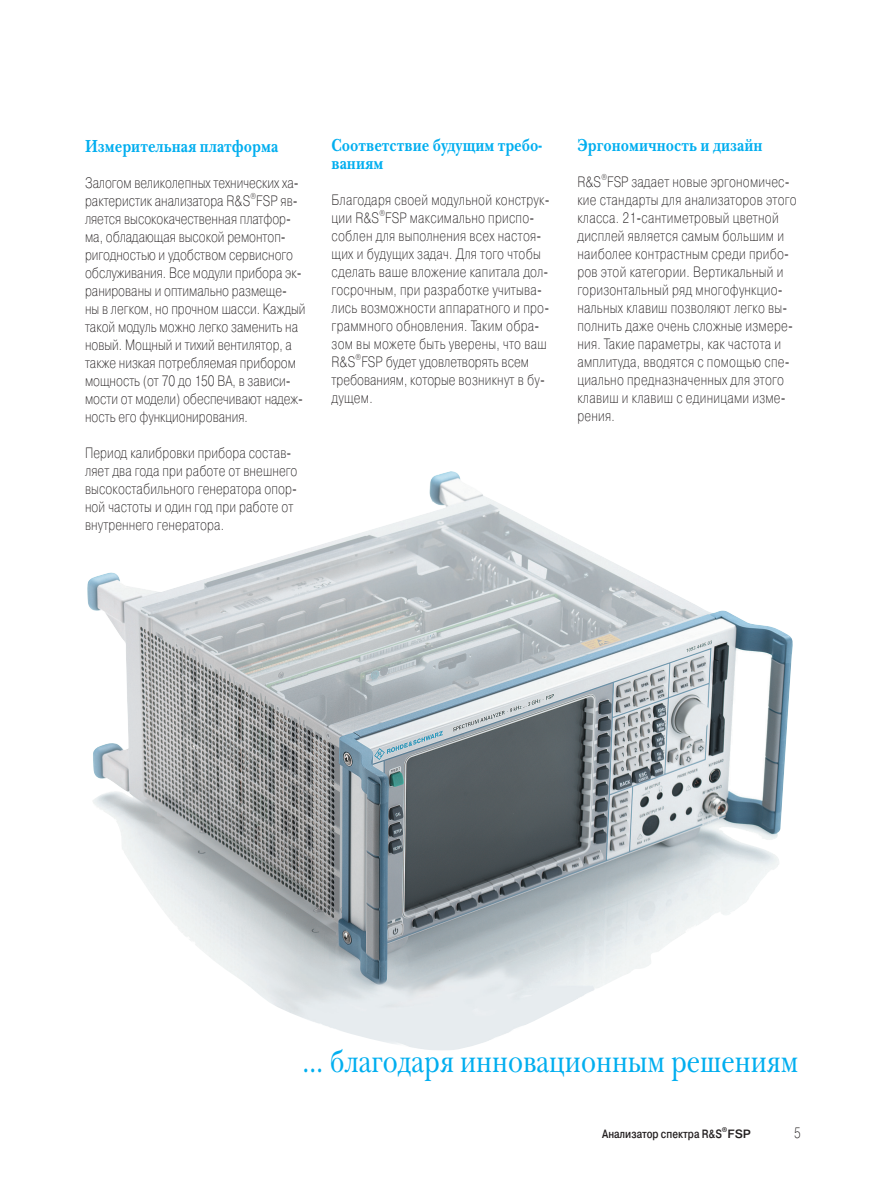
<style>
.page{position:relative;width:893px;height:1191px;background:#fff}
.page>*{position:absolute;margin:0;border:0;box-sizing:border-box;transform-origin:0 0}
.t1{font:33px "New Baskerville C";color:#00aeef;scale:.8 1}
.t2{font:700 18px/18px "New Baskerville C";color:#00aeef;scale:.8 1}
.t3{font:15px/18px "Pragmatica Light C";letter-spacing:.01em;color:#231f20;scale:.8 1}
.t4{font:700 12px "Pragmatica Light C";color:#231f20;scale:.8 1}
.t5{font:700 12px "Pragmatica Light C";color:#231f20}
.t6{font:8.7px "Pragmatica Light C";color:#231f20;scale:.8 1}
.t7{font:700 7.05px "Pragmatica Light C";color:#231f20}
</style>
<div class="page">
<img style="left:87px;top:471px;width:706px;height:579px">
<p class="t2" style="left:85px;top:138px;width:243px">Измерительная платформа</p>
<p class="t3" style="left:85px;top:174px;width:268px">Залогом великолепных технических ха&shy;рактеристик анализатора R&amp;S FSP яв-</p>
<p class="t6" style="left:251px;top:191px;width:8px">®</p>
<p class="t3" style="left:85px;top:210px;width:277px">ляется высококачественная платфор&shy;ма, обладающая высокой ремонтоп&shy;ригодностью и удобством сервисного обслуживания. Все модули прибора эк&shy;ранированы и оптимально размеще-<br>ны в легком, но прочном шасси. Каждый такой модуль можно легко заменить на новый. Мощный и тихий вентилятор, а также низкая потребляемая прибором мощность (от 70 до 150 ВА, в зависи&shy;мости от модели) обеспечивают надеж&shy;ность его функционирования.</p>
<p class="t3" style="left:85px;top:444px;width:267px">Период калибровки прибора состав&shy;ляет два года при работе от внешнего высокостабильного генератора опор&shy;ной частоты и один год при работе от внутреннего генератора.</p>
<p class="t2" style="left:332px;top:137px;width:264px">Соответствие будущим требо&shy;ваниям</p>
<p class="t3" style="left:332px;top:191px;width:274px">Благодаря своей модульной конструк&shy;ции R&amp;S FSP максимально приспо-</p>
<p class="t6" style="left:379px;top:208px;width:8px">®</p>
<p class="t3" style="left:332px;top:227px;width:274px">соблен для выполнения всех настоя&shy;щих и будущих задач. Для того чтобы сделать ваше вложение капитала дол&shy;госрочным, при разработке учитыва&shy;лись возможности аппаратного и про&shy;граммного обновления. Таким обра&shy;зом вы можете быть уверены, что ваш R&amp;S FSP будет удовлетворять всем</p>
<p class="t6" style="left:356px;top:352px;width:8px">®</p>
<p class="t3" style="left:332px;top:371px;width:268px">требованиям, которые возникнут в бу&shy;дущем.</p>
<p class="t2" style="left:577px;top:137px;width:233px">Эргономичность и дизайн</p>
<p class="t3" style="left:577px;top:173px;width:267px">R&amp;S FSP задает новые эргономичес-</p>
<p class="t6" style="left:601px;top:172px;width:8px">®</p>
<p class="t3" style="left:577px;top:191px;width:275px">кие стандарты для анализаторов этого класса. 21-сантиметровый цветной дисплей является самым большим и наиболее контрастным среди прибо&shy;ров этой категории. Вертикальный и горизонтальный ряд многофункцио&shy;нальных клавиш позволяют легко вы&shy;полнить даже очень сложные измере&shy;ния. Такие параметры, как частота и амплитуда, вводятся с помощью спе&shy;циально предназначенных для этого клавиш и клавиш с единицами изме&shy;рения.</p>
<h1 class="t1" style="left:301px;top:1042px;width:623px">… благодаря инновационным решениям</h1>
<p class="t4" style="left:602px;top:1127px;width:151px">Анализатор спектра R&amp;S</p>
<p class="t7" style="left:722px;top:1125px;width:7px">®</p>
<p class="t5" style="left:727px;top:1127px;width:25px">FSP</p>
<p class="t3" style="left:794px;top:1123px;width:10px">5</p>
</div>
